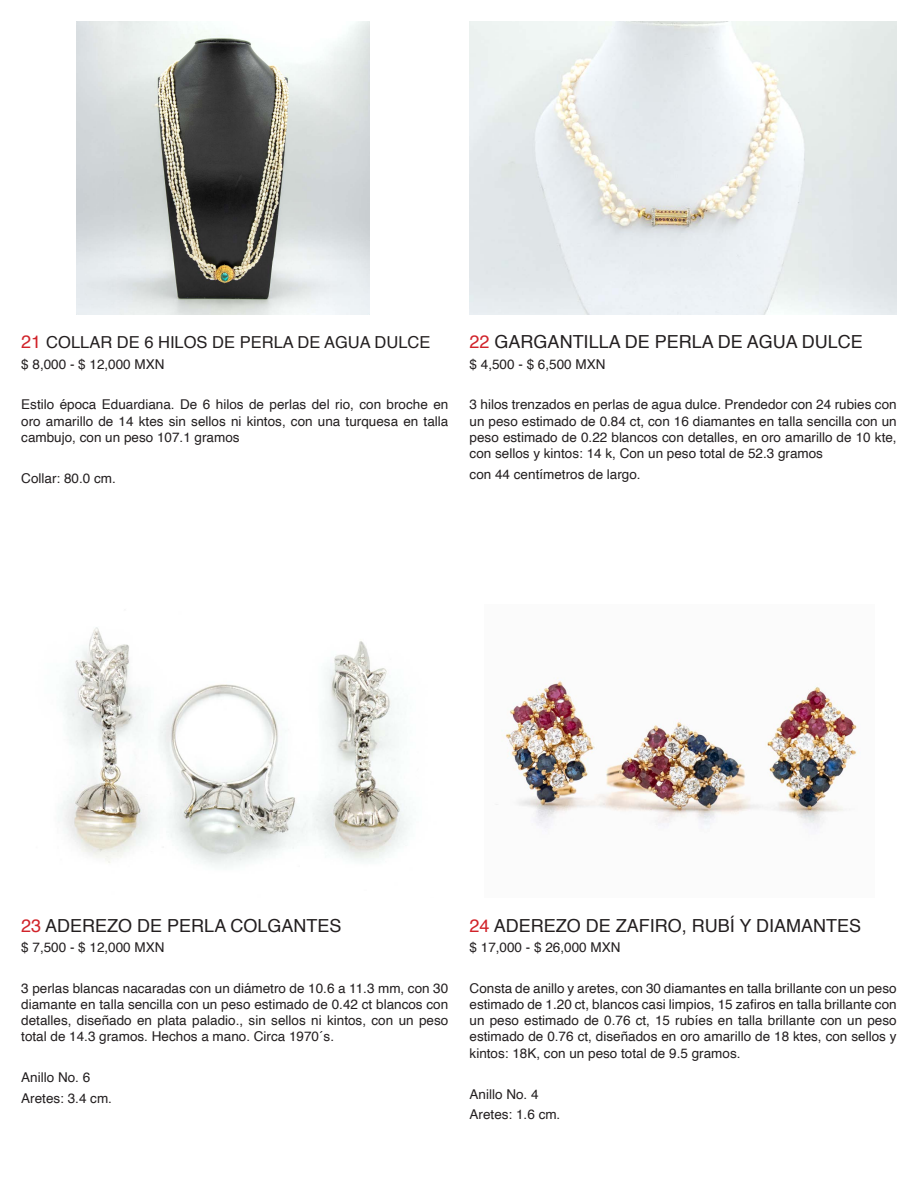
<style>
.page{position:relative;width:918px;height:1188px;background:#fff}
.page>*{position:absolute;margin:0;border:0;box-sizing:border-box;transform-origin:0 0}
.Titulo2{font:18px "Helvetica";color:#231f20}
.Titulo2-2{font:16.5px "Helvetica";color:#231f20}
.Descripcion2{font:13.5px/16.2px "Helvetica";color:#231f20;text-align:justify}
.s1{font-size:18px;color:#d1232a}
.s2{color:#d1232a}
</style>
<div class="page">
<img style="left:77px;top:21px;width:292px;height:293px">
<img style="left:470px;top:21px;width:427px;height:293px">
<img style="left:60px;top:627px;width:351px;height:241px">
<img style="left:496px;top:678px;width:361px;height:153px">
<p class="Titulo2-2" style="left:21px;top:330px;width:411px"><span class="s1">21</span> COLLAR DE 6 HILOS DE PERLA DE AGUA DULCE</p>
<p class="Descripcion2" style="left:21px;top:356px;width:145px">$ 8,000 - $ 12,000 MXN</p>
<p class="Descripcion2" style="left:21px;top:397px;width:429px">Estilo época Eduardiana. De 6 hilos de perlas del rio, con broche en oro amarillo de 14 ktes sin sellos ni kintos, con una turquesa en talla cambujo, con un peso 107.1 gramos</p>
<p class="Descripcion2" style="left:21px;top:470px;width:96px">Collar: 80.0 cm.</p>
<p class="Titulo2" style="left:470px;top:328px;width:395px"><span class="s2">22</span> GARGANTILLA DE PERLA DE AGUA DULCE</p>
<p class="Descripcion2" style="left:470px;top:356px;width:137px">$ 4,500 - $ 6,500 MXN</p>
<p class="Descripcion2" style="left:470px;top:397px;width:429px">3 hilos trenzados en perlas de agua dulce. Prendedor con 24 rubies con un peso estimado de 0.84 ct, con 16 diamantes en talla sencilla con un peso estimado de 0.22 blancos con detalles, en oro amarillo de 10 kte, con sellos y kintos: 14 k, Con un peso total de 52.3 gramos</p>
<p class="Descripcion2" style="left:470px;top:466px;width:173px">con 44 centímetros de largo.</p>
<p class="Titulo2" style="left:21px;top:911px;width:322px"><span class="s2">23</span> ADEREZO DE PERLA COLGANTES</p>
<p class="Descripcion2" style="left:21px;top:940px;width:145px">$ 7,500 - $ 12,000 MXN</p>
<p class="Descripcion2" style="left:21px;top:980px;width:429px">3 perlas blancas nacaradas con un diámetro de 10.6 a 11.3 mm, con 30 diamante en talla sencilla con un peso estimado de 0.42 ct blancos con detalles, diseñado en plata paladio., sin sellos ni kintos, con un peso total de 14.3 gramos. Hechos a mano. Circa 1970´s.</p>
<p class="Descripcion2" style="left:21px;top:1070px;width:71px">Anillo No. 6</p>
<p class="Descripcion2" style="left:21px;top:1090px;width:92px">Aretes: 3.4 cm.</p>
<p class="Titulo2" style="left:470px;top:911px;width:393px"><span class="s2">24</span> ADEREZO DE ZAFIRO, RUBÍ Y DIAMANTES</p>
<p class="Descripcion2" style="left:470px;top:940px;width:152px">$ 17,000 - $ 26,000 MXN</p>
<p class="Descripcion2" style="left:470px;top:980px;width:429px">Consta de anillo y aretes, con 30 diamantes en talla brillante con un peso estimado de 1.20 ct, blancos casi limpios, 15 zafiros en talla brillante con un peso estimado de 0.76 ct, 15 rubíes en talla brillante con un peso estimado de 0.76 ct, diseñados en oro amarillo de 18 ktes, con sellos y kintos: 18K, con un peso total de 9.5 gramos.</p>
<p class="Descripcion2" style="left:470px;top:1086px;width:71px">Anillo No. 4</p>
<p class="Descripcion2" style="left:470px;top:1107px;width:92px">Aretes: 1.6 cm.</p>
</div>
